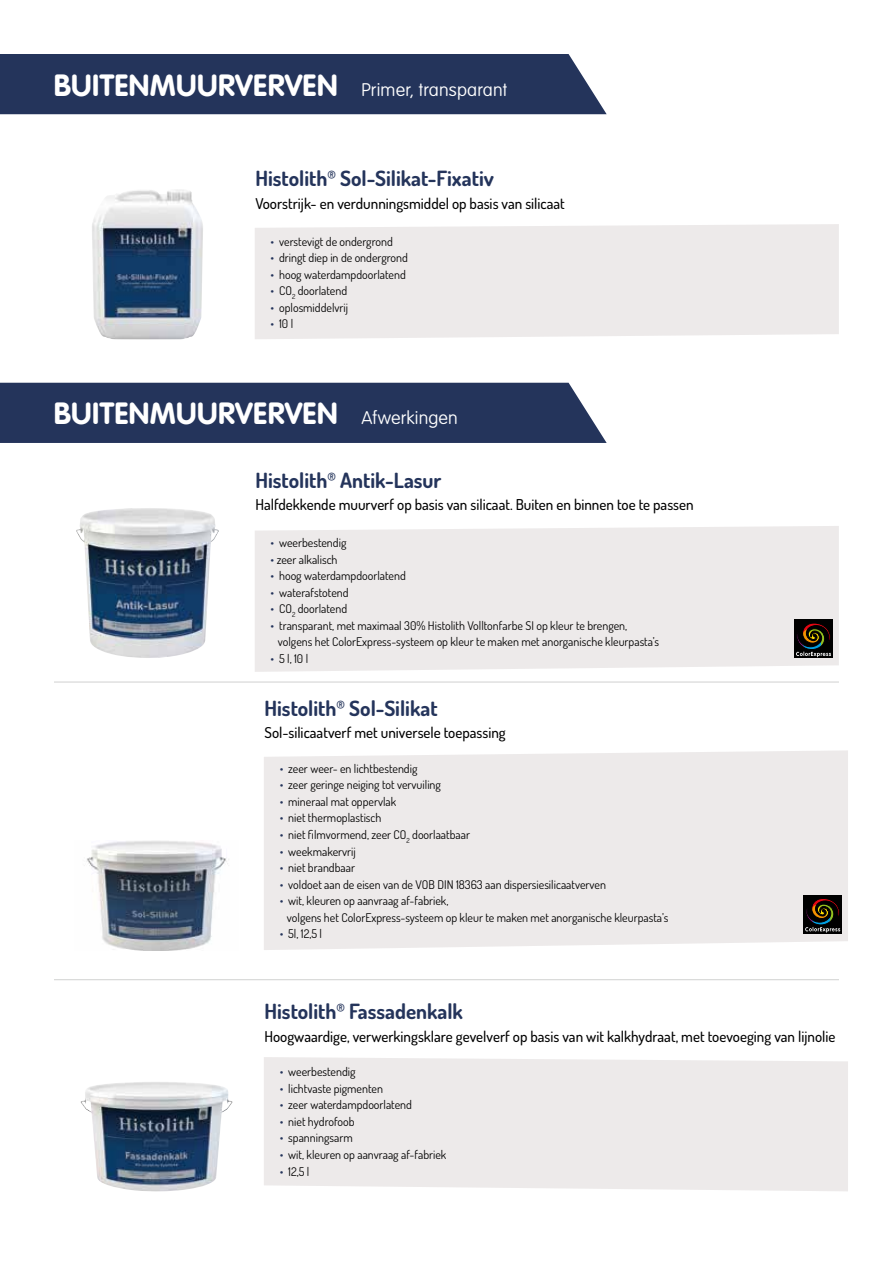
<style>
.page{position:relative;width:893px;height:1263px;background:#fff}
.page>*{position:absolute;margin:0;border:0;box-sizing:border-box;transform-origin:0 0}
.t1{font:30px "VAG Rounded Bold";letter-spacing:.01em;color:#fff}
.t2{font:700 21px "Dosis";color:#24345b}
.t3{font:100 18px "VAG Rounded Std";letter-spacing:.01em;color:#fff}
.t4{font:500 15px "Dosis";color:#000}
.t5{font:12px/16.5px "Dosis";color:#000}
.s1{font-family:"VAG Rounded Bold";font-weight:400;font-size:30px}
.s2{color:#24345b}
.s3{font-family:"VAG Rounded Std";font-weight:100;font-size:18px}
</style>
<div class="page">
<hr style="left:54px;top:682px;width:785px;height:1px;background:#d0d1d0">
<div style="left:0;top:54px;width:607px;height:60px;background:#24345b"></div>
<div style="left:0;top:383px;width:607px;height:60px;background:#24345b"></div>
<img style="left:76px;top:508px;width:143px;height:150px">
<div style="left:255px;top:526px;width:584px;height:146px;background:#edeaea"></div>
<div style="left:794px;top:620px;width:38px;height:38px;background:#000"></div>
<svg style="left:796px;top:623px;width:35px;height:34px"></svg>
<img style="left:92px;top:189px;width:111px;height:150px">
<div style="left:255px;top:224px;width:584px;height:115px;background:#edeaea"></div>
<img style="left:80px;top:1082px;width:153px;height:109px">
<div style="left:264px;top:1057px;width:584px;height:134px;background:#edeaea"></div>
<img style="left:86px;top:841px;width:142px;height:109px">
<div style="left:264px;top:750px;width:584px;height:200px;background:#edeaea"></div>
<hr style="left:54px;top:979px;width:785px;height:1px;background:#d0d1d0">
<div style="left:804px;top:895px;width:38px;height:38px;background:#000"></div>
<svg style="left:805px;top:898px;width:35px;height:35px"></svg>
<h3 class="t3" style="left:54px;top:79px;width:455px"><span class="s1">BUITENMUURVERVEN</span> Primer, transparant</h3>
<h2 class="t2" style="left:255px;top:165px;width:240px">Histolith<sup>®</sup> Sol-Silikat-Fixativ</h2>
<p class="t4" style="left:255px;top:193px;width:311px">Voorstrijk- en verdunningsmiddel op basis van silicaat</p>
<p class="t5" style="left:271px;top:233px;width:124px"><span class="s2">•</span> verstevigt de ondergrond</p>
<p class="t5" style="left:271px;top:249px;width:139px"><span class="s2">•</span> dringt diep in de ondergrond</p>
<p class="t5" style="left:271px;top:266px;width:137px"><span class="s2">•</span> hoog waterdampdoorlatend</p>
<p class="t5" style="left:271px;top:282px;width:78px"><span class="s2">•</span> CO<sub>2</sub> doorlatend</p>
<p class="t5" style="left:271px;top:299px;width:79px"><span class="s2">•</span> oplosmiddelvrij</p>
<p class="t5" style="left:271px;top:315px;width:24px"><span class="s2">•</span> 10 l</p>
<h1 class="t1" style="left:54px;top:396px;width:406px">BUITENMUURVERVEN <span class="s3">Afwerkingen</span></h1>
<h2 class="t2" style="left:255px;top:467px;width:188px">Histolith<sup>®</sup> Antik-Lasur</h2>
<p class="t4" style="left:255px;top:495px;width:440px">Halfdekkende muurverf op basis van silicaat. Buiten en binnen toe te passen</p>
<p class="t5" style="left:271px;top:534px;width:77px"><span class="s2">•</span> weerbestendig</p>
<p class="t5" style="left:271px;top:551px;width:68px"><span class="s2">•</span> zeer alkalisch</p>
<p class="t5" style="left:271px;top:567px;width:137px"><span class="s2">•</span> hoog waterdampdoorlatend</p>
<p class="t5" style="left:271px;top:584px;width:80px"><span class="s2">•</span> waterafstotend</p>
<p class="t5" style="left:271px;top:600px;width:78px"><span class="s2">•</span> CO<sub>2</sub> doorlatend</p>
<p class="t5" style="left:278px;top:617px;width:383px;text-indent:-7px"><span class="s2">•</span> transparant, met maximaal 30% Histolith Volltonfarbe SI op kleur te brengen, volgens het ColorExpress-systeem op kleur te maken met anorganische kleurpasta’s</p>
<p class="t5" style="left:271px;top:650px;width:39px"><span class="s2">•</span> 5 l, 10 l</p>
<h2 class="t2" style="left:264px;top:694px;width:175px">Histolith<sup>®</sup> Sol-Silikat</h2>
<p class="t4" style="left:264px;top:723px;width:243px">Sol-silicaatverf met universele toepassing</p>
<p class="t5" style="left:280px;top:760px;width:139px"><span class="s2">•</span> zeer weer- en lichtbestendig</p>
<p class="t5" style="left:280px;top:776px;width:163px"><span class="s2">•</span> zeer geringe neiging tot vervuiling</p>
<p class="t5" style="left:280px;top:793px;width:118px"><span class="s2">•</span> mineraal mat oppervlak</p>
<p class="t5" style="left:280px;top:809px;width:103px"><span class="s2">•</span> niet thermoplastisch</p>
<p class="t5" style="left:280px;top:826px;width:192px"><span class="s2">•</span> niet filmvormend, zeer CO<sub>2</sub> doorlaatbaar</p>
<p class="t5" style="left:280px;top:842px;width:77px"><span class="s2">•</span> weekmakervrij</p>
<p class="t5" style="left:280px;top:859px;width:77px"><span class="s2">•</span> niet brandbaar</p>
<p class="t5" style="left:280px;top:875px;width:328px"><span class="s2">•</span> voldoet aan de eisen van de VOB DIN 18363 aan dispersiesilicaatverven</p>
<p class="t5" style="left:287px;top:892px;width:383px;text-indent:-7px"><span class="s2">•</span> wit, kleuren op aanvraag af-fabriek,<br>volgens het ColorExpress-systeem op kleur te maken met anorganische kleurpasta’s</p>
<p class="t5" style="left:280px;top:925px;width:44px"><span class="s2">•</span> 5l, 12,5 l</p>
<h2 class="t2" style="left:264px;top:998px;width:200px">Histolith<sup>®</sup> Fassadenkalk</h2>
<p class="t4" style="left:264px;top:1026px;width:572px">Hoogwaardige, verwerkingsklare gevelverf op basis van wit kalkhydraat, met toevoeging van lijnolie</p>
<p class="t5" style="left:280px;top:1063px;width:77px"><span class="s2">•</span> weerbestendig</p>
<p class="t5" style="left:280px;top:1080px;width:105px"><span class="s2">•</span> lichtvaste pigmenten</p>
<p class="t5" style="left:280px;top:1096px;width:134px"><span class="s2">•</span> zeer waterdampdoorlatend</p>
<p class="t5" style="left:280px;top:1113px;width:76px"><span class="s2">•</span> niet hydrofoob</p>
<p class="t5" style="left:280px;top:1129px;width:74px"><span class="s2">•</span> spanningsarm</p>
<p class="t5" style="left:280px;top:1146px;width:168px"><span class="s2">•</span> wit, kleuren op aanvraag af-fabriek</p>
<p class="t5" style="left:280px;top:1162px;width:31px"><span class="s2">•</span> 12,5 l</p>
</div>
